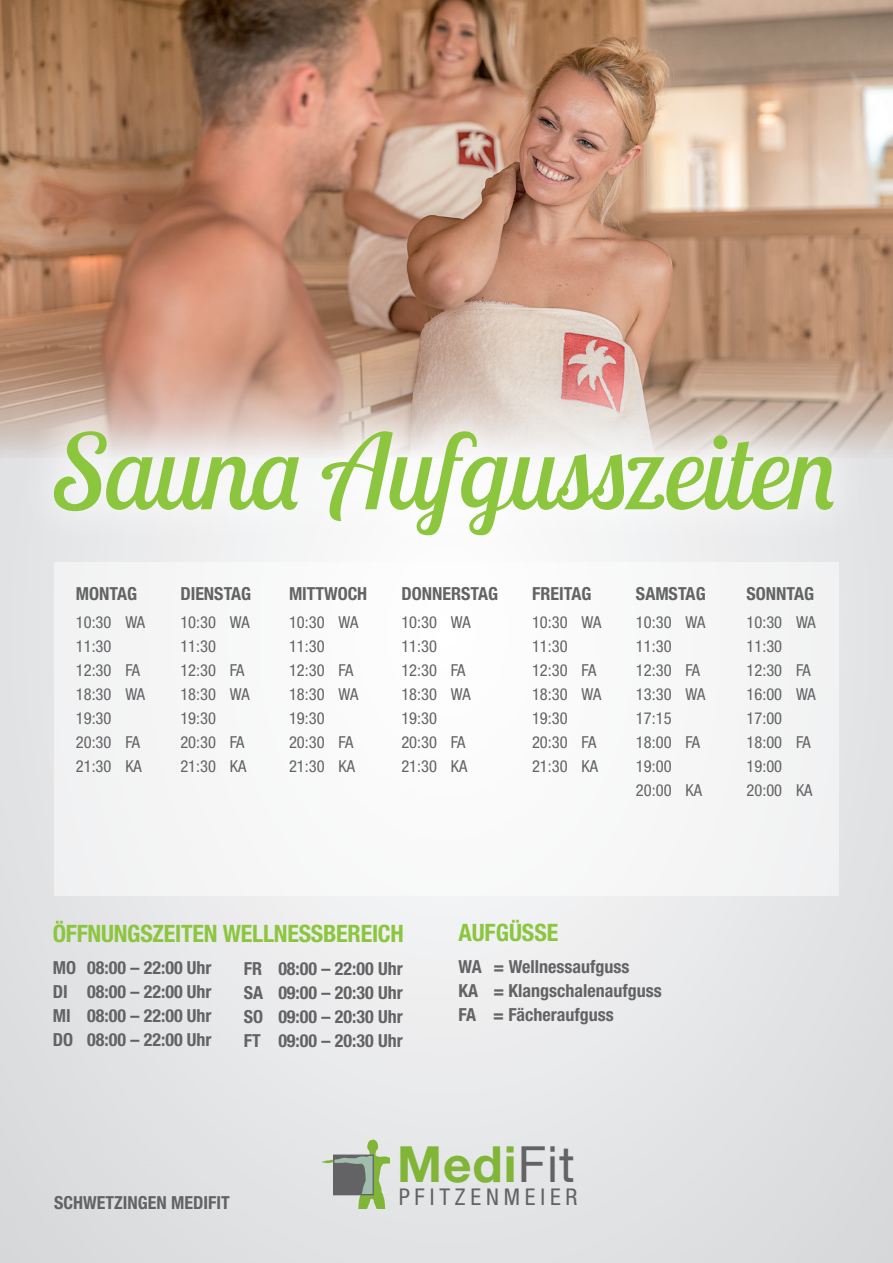
<style>
.page{position:relative;width:893px;height:1263px;background:#e3e4e6}
.page>*{position:absolute;margin:0;border:0;box-sizing:border-box;transform-origin:0 0}
.t1{font:italic 103.95px "Lobster Two";color:#8cc53e}
.t2{font:700 49.65px "Helvetica Neue";color:#80b538}
.t3{font:700 condensed 24px "Helvetica Neue LT Std";letter-spacing:-.01em;color:#8cc53e}
.t4{font:condensed 23.1px "Helvetica Neue LT Std";letter-spacing:.21em;color:#636366}
.t5{font:700 condensed 18px/24px "Helvetica Neue LT Std";color:#636366;text-align:justify}
.t6{font:condensed 16.5px/24px "Helvetica Neue LT Std";color:#636366}
.s1{font-weight:400;color:#636366}
</style>
<div class="page">
<div style="left:54px;top:562px;width:785px;height:333px;background:#f7f7f8"></div>
<img style="left:0;top:0;width:893px;height:456px">
<div style="left:16px;top:393px;width:855px;height:180px;background:#fff;opacity:.75"></div>
<svg style="left:322px;top:1139px;width:68px;height:70px"></svg>
<h1 class="t1" style="left:54px;top:405px;width:786px">Sauna Aufgusszeiten</h1>
<p class="t5" style="left:76px;top:581px;width:63px">MONTAG</p>
<p class="t6" style="left:76px;top:610px;width:71px">10:30 WA<br>11:30<br>12:30 FA<br>18:30 WA<br>19:30<br>20:30 FA<br>21:30 KA</p>
<p class="t5" style="left:180px;top:581px;width:72px">DIENSTAG</p>
<p class="t6" style="left:180px;top:610px;width:71px">10:30 WA<br>11:30<br>12:30 FA<br>18:30 WA<br>19:30<br>20:30 FA<br>21:30 KA</p>
<p class="t5" style="left:289px;top:581px;width:80px">MITTWOCH</p>
<p class="t6" style="left:289px;top:610px;width:71px">10:30 WA<br>11:30<br>12:30 FA<br>18:30 WA<br>19:30<br>20:30 FA<br>21:30 KA</p>
<p class="t5" style="left:401px;top:581px;width:98px">DONNERSTAG</p>
<p class="t6" style="left:401px;top:610px;width:71px">10:30 WA<br>11:30<br>12:30 FA<br>18:30 WA<br>19:30<br>20:30 FA<br>21:30 KA</p>
<p class="t5" style="left:532px;top:581px;width:61px">FREITAG</p>
<p class="t6" style="left:532px;top:610px;width:71px">10:30 WA<br>11:30<br>12:30 FA<br>18:30 WA<br>19:30<br>20:30 FA<br>21:30 KA</p>
<p class="t5" style="left:636px;top:581px;width:71px">SAMSTAG</p>
<p class="t6" style="left:636px;top:610px;width:71px">10:30 WA<br>11:30<br>12:30 FA<br>13:30 WA<br>17:15<br>18:00 FA<br>19:00<br>20:00 KA</p>
<p class="t5" style="left:746px;top:581px;width:69px">SONNTAG</p>
<p class="t6" style="left:746px;top:610px;width:71px">10:30 WA<br>11:30<br>12:30 FA<br>16:00 WA<br>17:00<br>18:00 FA<br>19:00<br>20:00 KA</p>
<h3 class="t3" style="left:53px;top:919px;width:353px">ÖFFNUNGSZEITEN WELLNESSBEREICH</h3>
<p class="t5" style="left:53px;top:956px;width:160px">MO 08:00 – 22:00 Uhr DI 08:00 – 22:00 Uhr MI 08:00 – 22:00 Uhr DO 08:00 – 22:00 Uhr</p>
<p class="t5" style="left:244px;top:956px;width:160px">FR 08:00 – 22:00 Uhr SA 09:00 – 20:30 Uhr SO 09:00 – 20:30 Uhr FT 09:00 – 20:30 Uhr</p>
<h3 class="t3" style="left:458px;top:917px;width:102px">AUFGÜSSE</h3>
<p class="t5" style="left:458px;top:954px;width:205px;text-align:left">WA = Wellnessaufguss<br>KA = Klangschalenaufguss<br>FA = Fächeraufguss</p>
<p class="t5" style="left:54px;top:1190px;width:177px">SCHWETZINGEN MEDIFIT</p>
<h2 class="t2" style="left:397px;top:1125px;width:179px">Medi<span class="s1">Fit</span></h2>
<h3 class="t4" style="left:399px;top:1183px;width:180px">PFITZENMEIER</h3>
</div>
